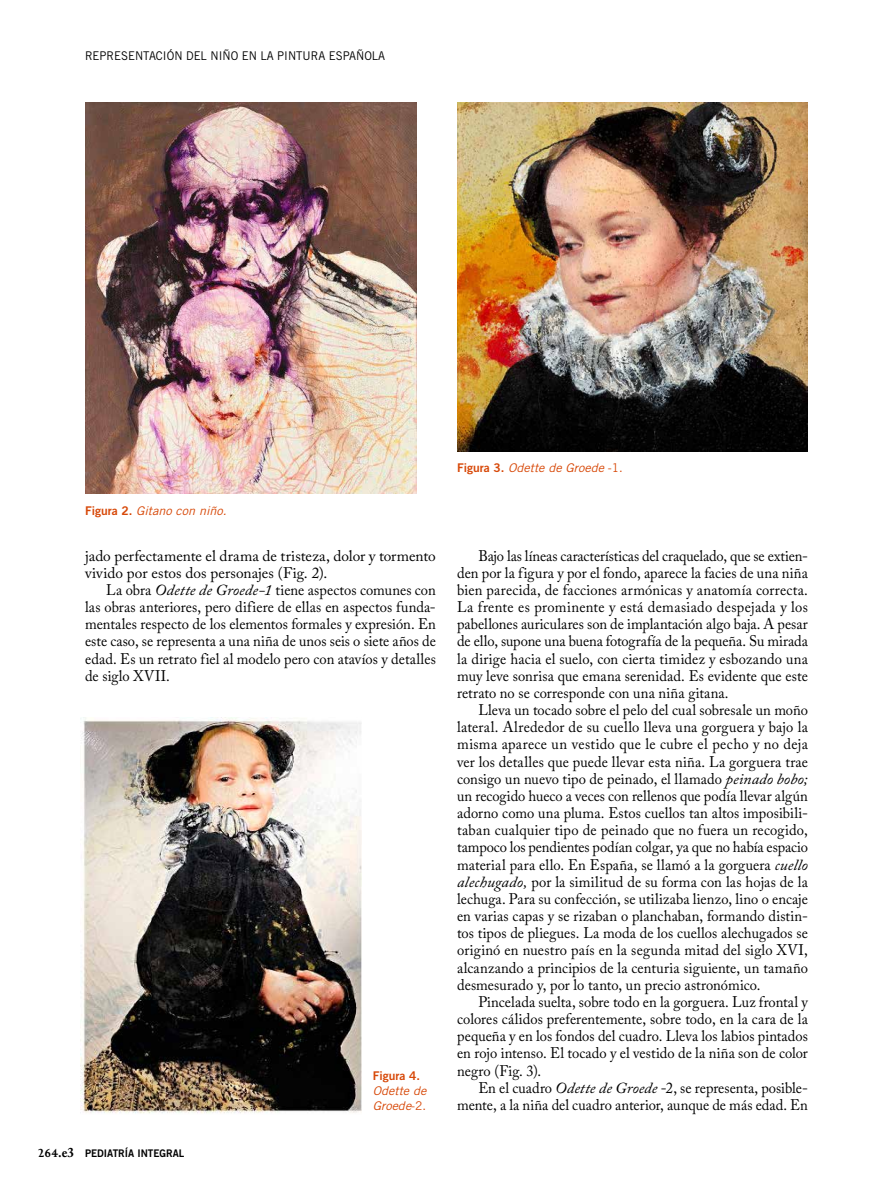
<style>
.page{position:relative;width:893px;height:1191px;background:#fff}
.page>*{position:absolute;margin:0;border:0;box-sizing:border-box;transform-origin:0 0}
.t1{font:15.3px/17.1px "Adobe Caslon Pro";color:#000;text-align:justify;scale:.95 1}
.t2{font:15.3px/17.1px "Adobe Caslon Pro";color:#000}
.t3{font:italic 12px/15px "Trade Gothic";color:#d74808;scale:1.05 1}
.t4{font:12px "Trade Gothic";color:#000;scale:.95 1}
.t5{font:12px "Trade Gothic Bold Two";color:#d74808}
.t6{font:10.5px "Trade Gothic Bold Two";color:#000;scale:.95 1}
.s1{font-family:"Trade Gothic Bold Two";font-style:normal}
.s2{font-style:italic}
.s3{font-family:"Joanna MT Std";font-weight:700;font-size:13.5px}
.s4{font-family:"Adobe Caslon Pro";font-weight:700;font-size:13.5px}
.s5{font-style:normal}
</style>
<div class="page">
<img style="left:85px;top:103px;width:331px;height:390px">
<img style="left:457px;top:103px;width:351px;height:348px">
<img style="left:80px;top:717px;width:281px;height:397px">
<p class="t4" style="left:85px;top:49px;width:317px">REPR ESENTACIÓN DEL NIÑO EN LA PINTURA ESPAÑOLA</p>
<p class="t3" style="left:85px;top:503px;width:136px"><span class="s1">Figura 2.</span> Gitano con niño.</p>
<p class="t2" style="left:85px;top:547px;width:352px">jado perfectamente el drama de tristeza, dolor y tormento vivido por estos dos personajes (Fig. 2).</p>
<p class="t1" style="left:85px;top:581px;width:371px;text-indent:21px">La obra <span class="s2">Odette de Groede-1</span> tiene aspectos comunes con las obras anteriores, pero difiere de ellas en aspectos funda&shy;mentales respecto de los elementos formales y expresión. En este caso, se representa a una niña de unos seis o siete años de edad. Es un retrato fiel al modelo pero con atavíos y detalles de siglo XVII.</p>
<p class="t6" style="left:38px;top:1146px;width:156px"><span class="s3">264</span><span class="s4">.e3</span> PEDIATRÍA INTEGRAL</p>
<p class="t5" style="left:373px;top:1068px;width:49px">Figura 4.</p>
<p class="t3" style="left:373px;top:1083px;width:52px">Odette de<br>Groede<span class="s5">-2.</span></p>
<p class="t3" style="left:457px;top:460px;width:159px"><span class="s1">Figura 3.</span> Odette de Groede <span class="s5">-1.</span></p>
<p class="t1" style="left:457px;top:547px;width:371px;text-indent:21px">Bajo las líneas características del craquelado, que se extien&shy;den por la figura y por el fondo, aparece la facies de una niña bien parecida, de facciones armónicas y anatomía correcta.<br>La frente es prominente y está demasiado despejada y los pabellones auriculares son de implantación algo baja. A pesar de ello, supone una buena fotografía de la pequeña. Su mirada la dirige hacia el suelo, con cierta timidez y esbozando una muy leve sonrisa que emana serenidad. Es evidente que este retrato no se corresponde con una niña gitana.</p>
<p class="t1" style="left:457px;top:701px;width:371px;text-indent:21px">Lleva un tocado sobre el pelo del cual sobresale un moño lateral. Alrededor de su cuello lleva una gorguera y bajo la misma aparece un vestido que le cubre el pecho y no deja ver los detalles que puede llevar esta niña. La gorguera trae consigo un nuevo tipo de peinado, el llamado <span class="s2">peinado bobo; </span>un recogido hueco a veces con rellenos que podía llevar algún adorno como una pluma. Estos cuellos tan altos imposibili&shy;taban cualquier tipo de peinado que no fuera un recogido, tampoco los pendientes podían colgar, ya que no había espacio material para ello. En España, se llamó a la gorguera <span class="s2">cuello alechugado,</span> por la similitud de su forma con las hojas de la lechuga. Para su confección, se utilizaba lienzo, lino o encaje en varias capas y se rizaban o planchaban, formando distin&shy;tos tipos de pliegues. La moda de los cuellos alechugados se originó en nuestro país en la segunda mitad del siglo XVI, alcanzando a principios de la centuria siguiente, un tamaño desmesurado y, por lo tanto, un precio astronómico.</p>
<p class="t1" style="left:457px;top:993px;width:371px;text-indent:21px">Pincelada suelta, sobre todo en la gorguera. Luz frontal y colores cálidos preferentemente, sobre todo, en la cara de la pequeña y en los fondos del cuadro. Lleva los labios pintados en rojo intenso. El tocado y el vestido de la niña son de color negro (Fig. 3).</p>
<p class="t1" style="left:457px;top:1079px;width:371px;text-align:right">En el cuadro <span class="s2">Odette de Groede</span> -2, se representa, posible&shy;mente, a la niña del cuadro anterior, aunque de más edad. En</p>
</div>
